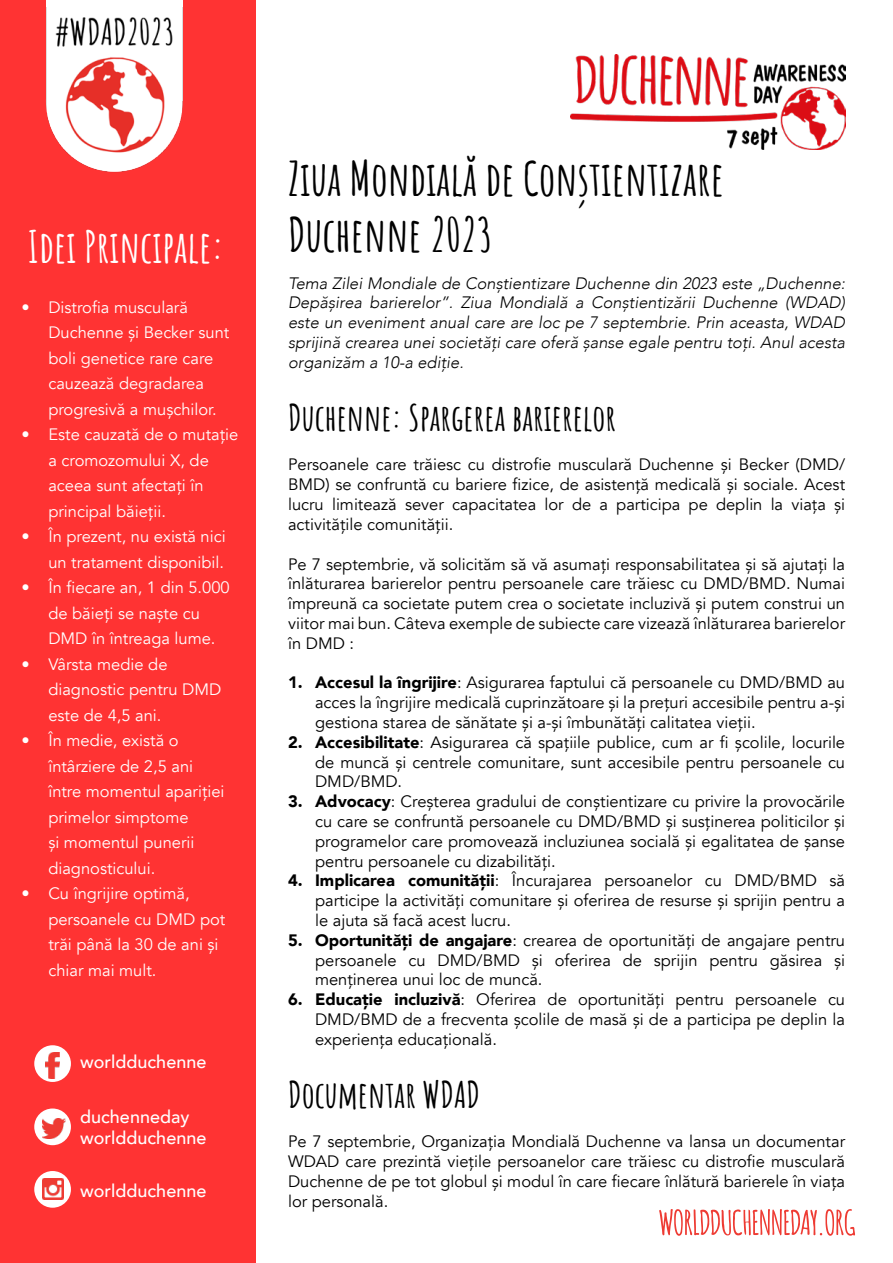
<style>
.page{position:relative;width:893px;height:1263px;background:#fff}
.page>*{position:absolute;margin:0;border:0;box-sizing:border-box;transform-origin:0 0}
.t1{font:700 46.5px/55.8px "Amatic SC";color:#000}
.t2{font:700 43.5px "Amatic SC";color:#fff}
.t3{font:700 36px "Amatic SC";color:#000}
.t4{font:500 18px/21.6px "Avenir";color:#fff}
.t5{font:16.5px/19.8px "Avenir";color:#000;text-align:justify}
.t6{font:16.5px/25.5px "Avenir";color:#fff}
.t7{font:italic 300 16.5px/19.8px "Avenir";color:#000;text-align:justify}
.s1{font-weight:900}
</style>
<div class="page">
<div style="left:0;top:0;width:255px;height:1263px;background:#f33"></div>
<div style="left:46px;top:0;width:136px;height:101px;background:#fff"></div>
<img style="left:46px;top:7px;width:137px;height:165px">
<img style="left:571px;top:54px;width:274px;height:95px">
<div style="left:34px;top:1045px;width:37px;height:37px;background:#fff;border-radius:50%"></div>
<img style="left:46px;top:1052px;width:14px;height:27px">
<div style="left:34px;top:1108px;width:37px;height:37px;background:#fff;border-radius:50%"></div>
<img style="left:43px;top:1118px;width:23px;height:20px">
<svg style="left:34px;top:1171px;width:37px;height:37px"></svg>
<img style="left:42px;top:1179px;width:21px;height:21px">
<svg style="left:659px;top:1209px;width:196px;height:27px"></svg>
<h2 class="t2" style="left:28px;top:214px;width:198px">Idei Principale:</h2>
<p class="t6" style="left:48px;top:295px;width:182px;text-indent:-27px">• Distrofia musculară<br>Duchenne și Becker sunt boli genetice rare care cauzează degradarea progresivă a mușchilor.</p>
<p class="t6" style="left:48px;top:422px;width:192px;text-indent:-27px">• Este cauzată de o mutație a cromozomului X, de aceea sunt afectați în principal băieții.</p>
<p class="t6" style="left:21px;top:524px;width:206px;text-align:right">• În prezent, nu există nici un tratament disponibil.</p>
<p class="t6" style="left:48px;top:575px;width:183px;text-indent:-27px">• În fiecare an, 1 din 5.000 de băieți se naște cu<br>DMD în întreaga lume.</p>
<p class="t6" style="left:48px;top:652px;width:174px;text-indent:-27px">• Vârsta medie de diagnostic pentru DMD este de 4,5 ani.</p>
<p class="t6" style="left:48px;top:728px;width:178px;text-indent:-27px">• În medie, există o întârziere de 2,5 ani între momentul apariției primelor simptome<br>și momentul punerii diagnosticului.</p>
<p class="t6" style="left:48px;top:881px;width:178px;text-indent:-27px">• Cu îngrijire optimă, persoanele cu DMD pot trăi până la 30 de ani și chiar mai mult.</p>
<p class="t4" style="left:80px;top:1050px;width:128px">worldduchenne</p>
<p class="t4" style="left:80px;top:1104px;width:128px">duchenneday worldduchenne</p>
<p class="t4" style="left:80px;top:1179px;width:128px">worldduchenne</p>
<h1 class="t1" style="left:288px;top:148px;width:437px">Ziua Mondială de Conștientizare<br>Duchenne 2023</h1>
<p class="t7" style="left:288px;top:273px;width:559px">Tema Zilei Mondiale de Conștientizare Duchenne din 2023 este „Duchenne:<br>Depășirea barierelor”. Ziua Mondială a Conștientizării Duchenne (WDAD) este un eveniment anual care are loc pe 7 septembrie. Prin aceasta, WDAD sprijină crearea unei societăți care oferă șanse egale pentru toți. Anul acesta organizăm a 10-a ediție.</p>
<h3 class="t3" style="left:288px;top:390px;width:330px">Duchenne: Spargerea barierelor</h3>
<p class="t5" style="left:288px;top:455px;width:559px">Persoanele care trăiesc cu distrofie musculară Duchenne și Becker (DMD/ BMD) se confruntă cu bariere fizice, de asistență medicală și sociale. Acest lucru limitează sever capacitatea lor de a participa pe deplin la viața și activitățile comunității.</p>
<p class="t5" style="left:288px;top:554px;width:559px">Pe 7 septembrie, vă solicităm să vă asumați responsabilitatea și să ajutați la înlăturarea barierelor pentru persoanele care trăiesc cu DMD/BMD. Numai împreună ca societate putem crea o societate incluzivă și putem construi un viitor mai bun. Câteva exemple de subiecte care vizează înlăturarea barierelor în DMD :</p>
<p class="t5" style="left:315px;top:673px;width:532px;text-indent:-27px"><span class="s1">1. Accesul la îngrijire</span>: Asigurarea faptului că persoanele cu DMD/BMD au acces la îngrijire medicală cuprinzătoare și la prețuri accesibile pentru a-și gestiona starea de sănătate și a-și îmbunătăți calitatea vieții.</p>
<p class="t5" style="left:315px;top:732px;width:532px;text-indent:-27px"><span class="s1">2. Accesibilitate</span>: Asigurarea că spațiile publice, cum ar fi școlile, locurile de muncă și centrele comunitare, sunt accesibile pentru persoanele cu DMD/BMD.</p>
<p class="t5" style="left:315px;top:792px;width:532px;text-indent:-27px"><span class="s1">3. Advocacy</span>: Creșterea gradului de conștientizare cu privire la provocările cu care se confruntă persoanele cu DMD/BMD și susținerea politicilor și programelor care promovează incluziunea socială și egalitatea de șanse pentru persoanele cu dizabilități.</p>
<p class="t5" style="left:315px;top:871px;width:532px;text-indent:-27px"><span class="s1">4. Implicarea comunității</span>: Încurajarea persoanelor cu DMD/BMD să participe la activități comunitare și oferirea de resurse și sprijin pentru a le ajuta să facă acest lucru.</p>
<p class="t5" style="left:315px;top:930px;width:532px;text-indent:-27px"><span class="s1">5. Oportunități de angajare</span>: crearea de oportunități de angajare pentru persoanele cu DMD/BMD și oferirea de sprijin pentru găsirea și menținerea unui loc de muncă.</p>
<p class="t5" style="left:315px;top:990px;width:532px;text-indent:-27px"><span class="s1">6. Educație incluzivă</span>: Oferirea de oportunități pentru persoanele cu DMD/BMD de a frecventa școlile de masă și de a participa pe deplin la experiența educațională.</p>
<h3 class="t3" style="left:288px;top:1067px;width:194px">Documentar WDAD</h3>
<p class="t5" style="left:288px;top:1132px;width:559px">Pe 7 septembrie, Organizația Mondială Duchenne va lansa un documentar WDAD care prezintă viețile persoanelor care trăiesc cu distrofie musculară Duchenne de pe tot globul și modul în care fiecare înlătură barierele în viața lor personală.</p>
</div>
